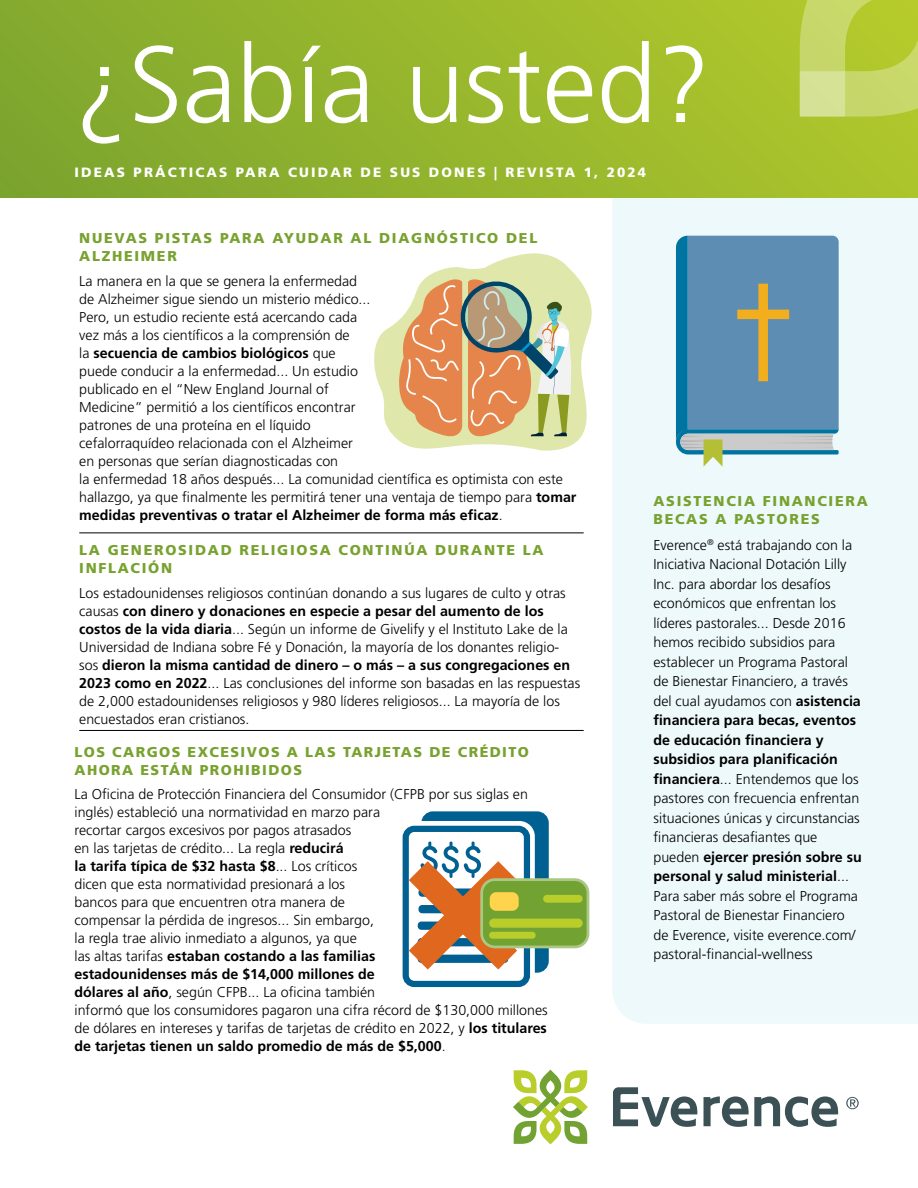
<style>
.page{position:relative;width:918px;height:1188px;background:#fff}
.page>*{position:absolute;margin:0;border:0;box-sizing:border-box;transform-origin:0 0}
.t1{font:300 108px "Frutiger LT Std";color:#fff}
.t2{font:300 14.25px/18px "Frutiger LT Std";color:#000}
.t3{font:900 14.25px/18px "Frutiger LT Std";letter-spacing:.12em;color:#78a22f}
.t4{font:900 14.25px/18px "Frutiger LT Std";letter-spacing:.1em;color:#78a22f}
.t5{font:900 13.5px "Frutiger LT Std";letter-spacing:.16em;color:#fff}
.s1{font-weight:700}
</style>
<div class="page">
<div style="left:612px;top:198px;width:306px;height:826px;background:#eef9fb"></div>
<div style="left:0;top:0;width:918px;height:198px;background:linear-gradient(to right,#7fa62e,#b0c72c)"></div>
<svg style="left:800px;top:0;width:118px;height:117px;background:#c2d45b"></svg>
<svg style="left:704px;top:1096px;width:134px;height:31px"></svg>
<svg style="left:613px;top:1087px;width:84px;height:40px"></svg>
<svg style="left:513px;top:1070px;width:75px;height:73px"></svg>
<svg style="left:846px;top:1097px;width:13px;height:12px"></svg>
<hr style="left:79px;top:532px;width:505px;height:1px;background:#000">
<hr style="left:79px;top:730px;width:505px;height:1px;background:#000">
<svg style="left:374px;top:253px;width:218px;height:198px;fill:#dfe7aa"></svg>
<svg style="left:399px;top:278px;width:172px;height:159px;background:#cfac7f"></svg>
<svg style="left:676px;top:236px;width:163px;height:231px;background:#6996af"></svg>
<div style="left:424px;top:814px;width:122px;height:156px;background:#006092;border-radius:9px"></div>
<div style="left:421px;top:811px;width:128px;height:162px;border:6px solid #006092;border-radius:9px"></div>
<svg style="left:398px;top:821px;width:137px;height:171px"></svg>
<div style="left:406px;top:829px;width:121px;height:155px;background:#fff;border-radius:9px"></div>
<div style="left:403px;top:826px;width:127px;height:161px;border:6px solid #006092;border-radius:9px"></div>
<svg style="left:406px;top:841px;width:114px;height:131px"></svg>
<div style="left:482px;top:880px;width:106px;height:67px;background:#71a232;border-radius:13px"></div>
<div style="left:480px;top:878px;width:109px;height:70px;border:3px solid #aac784;border-radius:13px"></div>
<div style="left:489px;top:919px;width:94px;height:9px;background:#b9ce2b;border-radius:5px"></div>
<div style="left:489px;top:932px;width:47px;height:7px;background:#b9ce2b;border-radius:3px"></div>
<div style="left:543px;top:895px;width:40px;height:8px;background:#b9ce2b;border-radius:4px"></div>
<div style="left:490px;top:892px;width:29px;height:19px;background:#ffd44d;border-radius:6px"></div>
<h1 class="t1" style="left:75px;top:24px;width:638px">¿Sabía usted?</h1>
<p class="t5" style="left:75px;top:164px;width:573px">IDEAS PRÁCTICAS PARA CUIDAR DE SUS DONES | REVISTA 1, 2024</p>
<p class="t3" style="left:79px;top:229px;width:460px">NUEVAS PISTAS PARA AYUDAR AL DIAGNÓSTICO DEL<br>ALZHEIMER</p>
<p class="t2" style="left:79px;top:272px;width:499px">La manera en la que se genera la enfermedad<br>de Alzheimer sigue siendo un misterio médico...<br>Pero, un estudio reciente está acercando cada<br>vez más a los científicos a la comprensión de<br>la <span class="s1">secuencia de cambios biológicos</span> que<br>puede conducir a la enfermedad... Un estudio<br>publicado en el “New England Journal of<br>Medicine” permitió a los científicos encontrar<br>patrones de una proteína en el líquido<br>cefalorraquídeo relacionada con el Alzheimer<br>en personas que serían diagnosticadas con<br>la enfermedad 18 años después... La comunidad científica es optimista con este hallazgo, ya que finalmente les permitirá tener una ventaja de tiempo para <span class="s1">tomar medidas preventivas o tratar el Alzheimer de forma más eficaz</span>.</p>
<p class="t3" style="left:79px;top:541px;width:466px">LA GENEROSIDAD RELIGIOSA CONTINÚA DURANTE LA<br>INFLACIÓN</p>
<p class="t2" style="left:79px;top:584px;width:503px">Los estadounidenses religiosos continúan donando a sus lugares de culto y otras causas <span class="s1">con dinero y donaciones en especie a pesar del aumento de los costos de la vida diaria</span>... Según un informe de Givelify y el Instituto Lake de la Universidad de Indiana sobre Fé y Donación, la mayoría de los donantes religio&shy;sos <span class="s1">dieron la misma cantidad de dinero – o más – a sus congregaciones en 2023 como en 2022</span>... Las conclusiones del informe son basadas en las respuestas de 2,000 estadounidenses religiosos y 980 líderes religiosos... La mayoría de los encuestados eran cristianos.</p>
<p class="t4" style="left:75px;top:743px;width:456px">LOS CARGOS EXCESIVOS A LAS TARJETAS DE CRÉDITO<br>AHORA ESTÁN PROHIBIDOS</p>
<p class="t2" style="left:75px;top:786px;width:475px">La Oficina de Protección Financiera del Consumidor (CFPB por sus siglas en inglés) estableció una normatividad en marzo para<br>recortar cargos excesivos por pagos atrasados<br>en las tarjetas de crédito... La regla <span class="s1">reducirá<br>la tarifa típica de $32 hasta $8</span>... Los críticos<br>dicen que esta normatividad presionará a los<br>bancos para que encuentren otra manera de<br>compensar la pérdida de ingresos... Sin embargo,<br>la regla trae alivio inmediato a algunos, ya que<br>las altas tarifas <span class="s1">estaban costando a las familias<br>estadounidenses más de $14,000 millones de<br>dólares al año</span>, según CFPB... La oficina también<br>informó que los consumidores pagaron una cifra récord de $130,000 millones de dólares en intereses y tarifas de tarjetas de crédito en 2022, y <span class="s1">los titulares de tarjetas tienen un saldo promedio de más de $5,000</span>.</p>
<p class="t3" style="left:653px;top:492px;width:216px">ASISTENCIA FINANCIERA<br>BECAS A PASTORES</p>
<p class="t2" style="left:653px;top:535px;width:210px;line-height:19.5px">Everence<sup>®</sup> está trabajando con la<br>Iniciativa Nacional Dotación Lilly<br>Inc. para abordar los desafíos económicos que enfrentan los líderes pastorales... Desde 2016 hemos recibido subsidios para establecer un Programa Pastoral de Bienestar Financiero, a través del cual ayudamos con <span class="s1">asistencia financiera para becas, eventos de educación financiera y subsidios para planificación financiera</span>... Entendemos que los pastores con frecuencia enfrentan situaciones únicas y circunstancias financieras desafiantes que pueden <span class="s1">ejercer presión sobre su personal y salud ministerial</span>...<br>Para saber más sobre el Programa<br>Pastoral de Bienestar Financiero de Everence, visite everence.com/ pastoral-financial-wellness</p>
</div>
